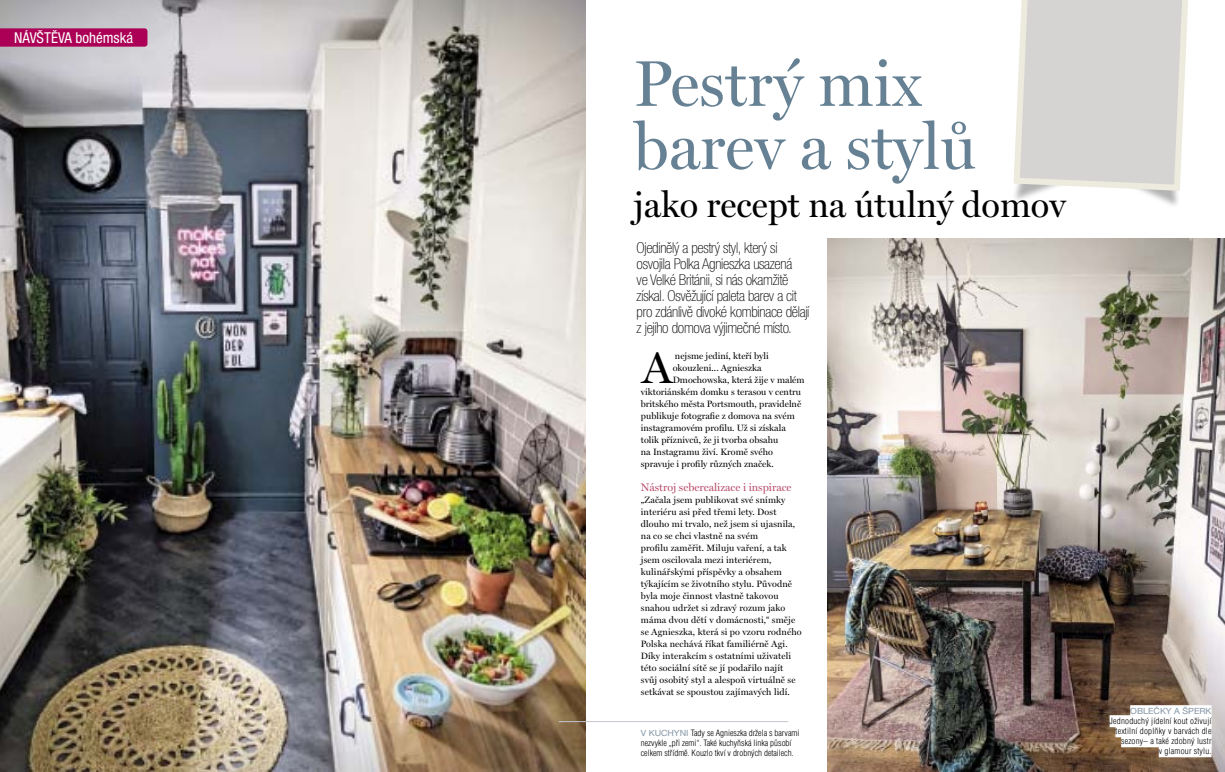
<style>
.page{position:relative;width:1225px;height:772px;background:#fff}
.page>*{position:absolute;margin:0;border:0;box-sizing:border-box;transform-origin:0 0}
.t1{font:65px/63px "Miller Display Roman";color:#668194}
.t2{font:44.3px "Miller Display Roman";color:#000}
.t3{font:36px "Miller Display Roman";color:#010101}
.t4{font:100 15px/16px "Helvetica Neue Cond CE";letter-spacing:-.02em;color:#000}
.t5{font:15px "Helvetica Neue Cond CE";color:#fff}
.t6{font:11px "Miller Display Roman";color:#ba4e6c}
.t7{font:9.2px/12px "Miller Display Roman";letter-spacing:.015em;color:#000}
.t8{font:300 condensed 8.5px/10px "Helvetica CE";color:#000;scale:1.05 1}
.t9{font:300 condensed 8.5px/10px "Helvetica CE";letter-spacing:.02em;color:#000;text-align:right;scale:1.05 1}
.t10{font:8.5px "Helvetica Neue CE";color:#8495a5;scale:1.05 1}
.t11{font:7px "Miller Display Roman";color:#000;scale:.9 1}
.s1{font-family:"Helvetica Neue CE";font-weight:400;font-stretch:normal;color:#8495a5}
.s2{font-family:"Helvetica Neue CE";font-weight:500}
</style>
<div class="page">
<img style="left:0;top:0;width:585px;height:771px">
<img style="left:827px;top:239px;width:398px;height:532px">
<div style="left:1011px;top:0;width:176px;height:208px;background:#000;opacity:.3"></div>
<svg style="left:1011px;top:0;width:177px;height:194px;background:#dbd9d7"></svg>
<svg style="left:0;top:28px;width:147px;height:19px;background:#ab0759"></svg>
<div style="left:1130px;top:704px;width:81px;height:12px;background:#fff"></div>
<div style="left:1109px;top:714px;width:102px;height:12px;background:#fff"></div>
<div style="left:1115px;top:724px;width:96px;height:12px;background:#fff"></div>
<div style="left:1121px;top:734px;width:90px;height:12px;background:#fff"></div>
<div style="left:1158px;top:744px;width:53px;height:12px;background:#fff"></div>
<hr style="left:559px;top:720px;width:229px;height:1px;background:#c1c6ce">
<h3 class="t5" style="left:14px;top:29px;width:120px">NÁVŠTĚVA BOHÉMSKÁ</h3>
<h1 class="t1" style="left:633px;top:53px;width:344px">Pestrý mix barev a stylů</h1>
<h3 class="t3" style="left:633px;top:183px;width:434px">jako recept na útulný domov</h3>
<h3 class="t4" style="left:636px;top:239px;width:174px">Ojedinělý a pestrý styl, který si osvojila Polka Agnieszka usazená<br>ve Velké Británii, si nás okamžitě získal. Osvěžující paleta barev a cit pro zdánlivě divoké kombinace dělají z jejího domova výjimečné místo.</h3>
<h2 class="t2" style="left:642px;top:341px;width:32px">A</h2>
<p class="t7" style="left:675px;top:350px;width:95px">nejsme jediní, kteří byli</p>
<p class="t7" style="left:673px;top:362px;width:90px">okouzleni... Agnieszka</p>
<p class="t7" style="left:673px;top:374px;width:133px">Dmochowska, která žije v malém</p>
<p class="t7" style="left:641px;top:386px;width:162px">viktoriánském domku s terasou v centru</p>
<p class="t7" style="left:641px;top:398px;width:162px">britského města Portsmouth, pravidelně</p>
<p class="t7" style="left:641px;top:410px;width:155px">publikuje fotografie z domova na svém</p>
<p class="t7" style="left:641px;top:422px;width:146px">instagramovém profilu. Už si získala</p>
<p class="t7" style="left:641px;top:434px;width:139px">tolik příznivců, že ji tvorba obsahu</p>
<p class="t7" style="left:641px;top:446px;width:133px">na Instagramu živí. Kromě svého</p>
<p class="t7" style="left:641px;top:458px;width:134px">spravuje i profily různých značek.</p>
<p class="t6" style="left:641px;top:480px;width:152px">Nástroj seberealizace i inspirace</p>
<p class="t7" style="left:641px;top:494px;width:162px">„Začala jsem publikovat své snímky interiéru asi před třemi lety. Dost dlouho mi trvalo, než jsem si ujasnila, na co se chci vlastně na svém<br>profilu zaměřit. Miluju vaření, a tak jsem oscilovala mezi interiérem, kulinářskými příspěvky a obsahem týkajícím se životního stylu. Původně byla moje činnost vlastně takovou snahou udržet si zdravý rozum jako máma dvou dětí v domácnosti,“ směje se Agnieszka, která si po vzoru rodného Polska nechává říkat familiérně Agi.<br>Díky interakcím s ostatními uživateli této sociální sítě se jí podařilo najít svůj osobitý styl a alespoň virtuálně se setkávat se spoustou zajímavých lidí.</p>
<p class="t8" style="left:641px;top:727px;width:152px"><span class="s1">V KUCHYNI</span> Tady se Agnieszka držela s barvami nezvykle „při zemi“. Také kuchyňská linka působí celkem střídmě. Kouzlo tkví v drobných detailech.</p>
<p class="t10" style="left:1130px;top:706px;width:79px">OBLEČKY A ŠPERK</p>
<p class="t9" style="left:1109px;top:715px;width:99px">Jednoduchý jídelní kout oživují textilní doplňky v barvách dle sezony– a také zdobný lustr<br>v glamour stylu.</p>
<p class="t11" style="left:1158px;top:749px;width:60px">Náš útulný byt <span class="s2">13</span></p>
</div>
